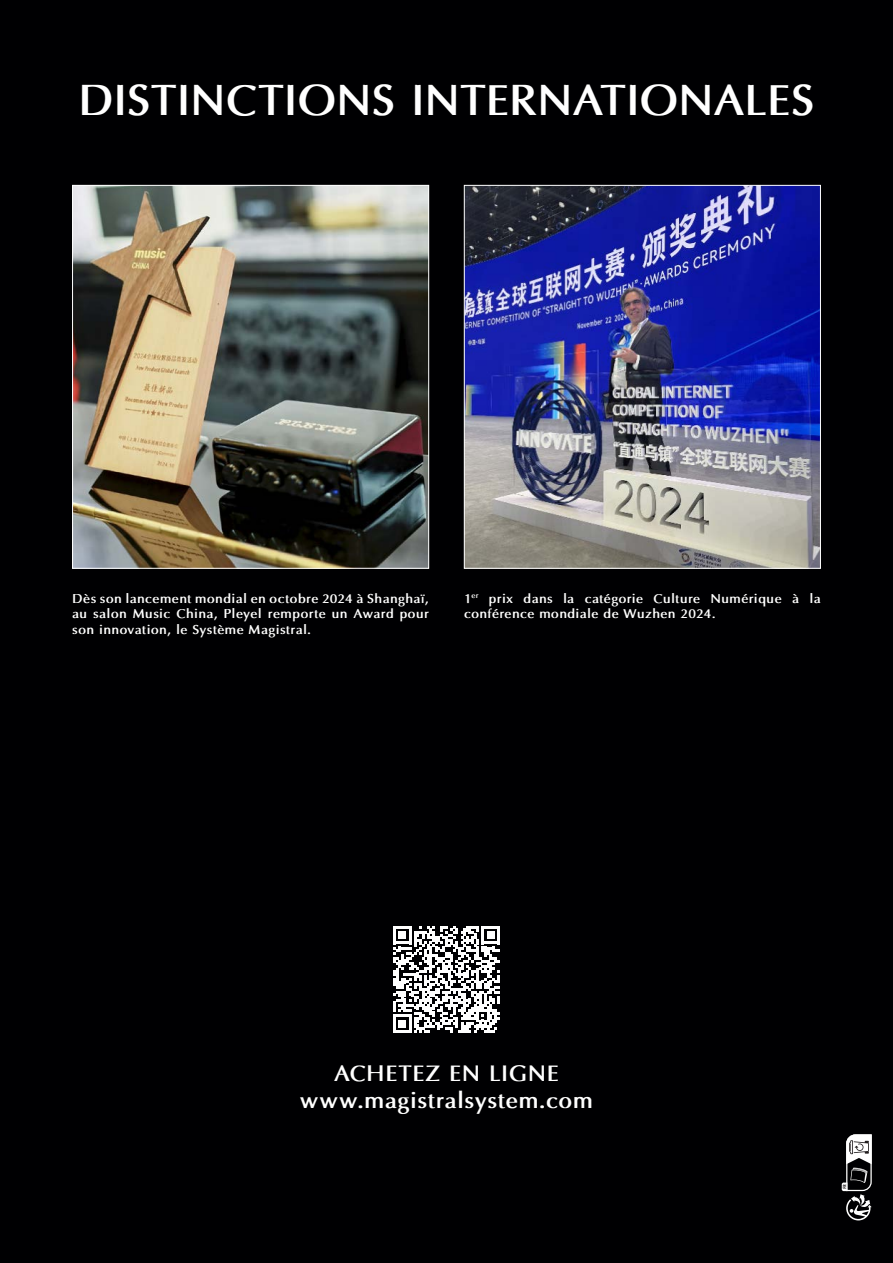
<style>
.page{position:relative;width:893px;height:1263px;background:#000002}
.page>*{position:absolute;margin:0;border:0;box-sizing:border-box;transform-origin:0 0}
.t1{font:700 43.5px "Optima";color:#fff}
.Texte_9_bold_legende{font:700 22.5px "Optima";letter-spacing:.02em;color:#fff}
.Texte_9_bold_legende-2{font:700 12.9px/15.5px "Optima";letter-spacing:.03em;color:#fff;text-align:justify}
</style>
<div class="page">
<svg style="left:842px;top:1134px;width:30px;height:86px"></svg>
<svg style="left:393px;top:926px;width:107px;height:107px"></svg>
<img style="left:74px;top:187px;width:353px;height:380px">
<div style="left:72px;top:185px;width:357px;height:384px;border:1px solid #fff"></div>
<img style="left:466px;top:187px;width:353px;height:380px">
<div style="left:464px;top:185px;width:357px;height:384px;border:1px solid #fff"></div>
<p class="t1" style="left:78px;top:73px;width:738px">DISTINCTIONS INTERNATIONALES</p>
<p class="Texte_9_bold_legende-2" style="left:72px;top:591px;width:358px">Dès son lancement mondial en octobre 2024 à Shanghaï, au salon Music China, Pleyel remporte un Award pour son innovation, le Système Magistral.</p>
<p class="Texte_9_bold_legende-2" style="left:464px;top:591px;width:358px">1<sup>er</sup> prix dans la catégorie Culture Numérique à la conférence mondiale de Wuzhen 2024.</p>
<p class="Texte_9_bold_legende" style="left:334px;top:1059px;width:226px">ACHETEZ EN LIGNE</p>
<p class="Texte_9_bold_legende" style="left:300px;top:1086px;width:294px">www.magistralsystem.com</p>
</div>
